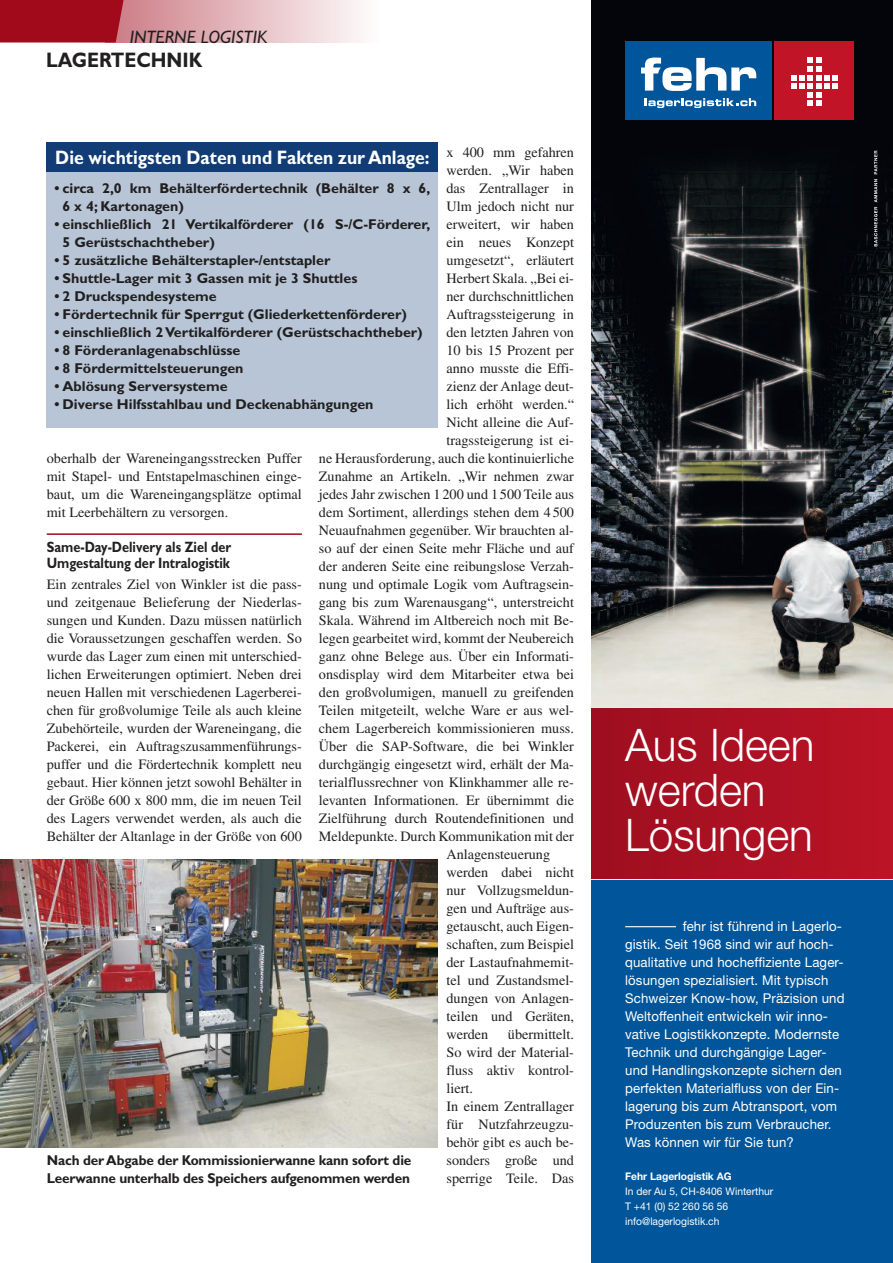
<style>
.page{position:relative;width:893px;height:1263px;background:#fff}
.page>*{position:absolute;margin:0;border:0;box-sizing:border-box;transform-origin:0 0}
.t1{font:300 45px/45px "Helvetica Neue LT Std";color:#fff}
.t2{font:700 21px "Gill Sans";color:#211f1f;scale:.9 1}
.t3{font:700 19.5px "Gill Sans";color:#fff;scale:.9 1}
.t4{font:italic 18px "Gill Sans";color:#211f1f}
.t5{font:700 15px/16.5px "Gill Sans";color:#211f1f;scale:.85 1}
.t6{font:14.25px/18px "Times";color:#211f1f;text-align:justify}
.t7{font:700 14.25px/18px "Gill Sans";color:#211f1f}
.t8{font:700 14.25px/18px "Gill Sans";color:#211f1f;scale:.95 1}
.t9{font:13.5px/18px "Helvetica Neue LT Std";letter-spacing:.01em;color:#fff}
.t10{font:10.5px/15px "Helvetica Neue LT Std";color:#fff}
.t11{font:700 10.5px "Helvetica Neue LT Std";color:#fff}
</style>
<div class="page">
<div style="left:105px;top:0;width:273px;height:43px;background:linear-gradient(to right,#cb7982,#fefdfd)"></div>
<svg style="left:0;top:0;width:126px;height:43px"></svg>
<hr style="left:47px;top:533px;width:255px;height:2px;background:#a00a1b">
<img style="left:591px;top:0;width:302px;height:881px">
<div style="left:775px;top:41px;width:79px;height:79px;background:#c11527"></div>
<svg style="left:791px;top:58px;width:47px;height:48px"></svg>
<div style="left:625px;top:41px;width:147px;height:79px;background:#01569b"></div>
<svg style="left:645px;top:98px;width:111px;height:10px"></svg>
<svg style="left:641px;top:58px;width:115px;height:33px"></svg>
<div style="left:591px;top:708px;width:302px;height:170px;background:linear-gradient(to right,#9d0e20,#bb1426)"></div>
<div style="left:591px;top:881px;width:302px;height:382px;background:#01569b"></div>
<hr style="left:625px;top:926px;width:51px;height:1px;background:#fff">
<svg style="left:874px;top:151px;width:3px;height:95px"></svg>
<img style="left:0;top:860px;width:438px;height:287px">
<div style="left:47px;top:142px;width:391px;height:286px;background:#b8c5d6"></div>
<div style="left:47px;top:142px;width:391px;height:30px;background:#123c76"></div>
<p class="t4" style="left:130px;top:30px;width:139px">INTERNE LOGISTIK</p>
<h2 class="t2" style="left:46px;top:52px;width:175px">LAGERTECHNIK</h2>
<p class="t6" style="left:446px;top:145px;width:129px">x 400 mm gefahren</p>
<p class="t6" style="left:446px;top:163px;width:129px">werden. „Wir haben</p>
<p class="t6" style="left:446px;top:181px;width:129px">das Zentrallager in</p>
<p class="t6" style="left:446px;top:199px;width:129px">Ulm jedoch nicht nur</p>
<p class="t6" style="left:446px;top:217px;width:129px">erweitert, wir haben</p>
<p class="t6" style="left:446px;top:235px;width:129px">ein neues Konzept</p>
<p class="t6" style="left:446px;top:253px;width:129px">umgesetzt“, erläutert</p>
<p class="t6" style="left:446px;top:271px;width:129px">Herbert Skala. „Bei ei-</p>
<p class="t6" style="left:446px;top:289px;width:129px">ner durchschnittlichen</p>
<p class="t6" style="left:446px;top:307px;width:129px">Auftragssteigerung in</p>
<p class="t6" style="left:446px;top:325px;width:129px">den letzten Jahren von</p>
<p class="t6" style="left:446px;top:343px;width:129px">10 bis 15 Prozent per</p>
<p class="t6" style="left:446px;top:361px;width:129px">anno musste die Effi-</p>
<p class="t6" style="left:446px;top:379px;width:129px">zienz der Anlage deut-</p>
<p class="t6" style="left:446px;top:397px;width:129px">lich erhöht werden.“</p>
<p class="t6" style="left:446px;top:415px;width:129px">Nicht alleine die Auf-</p>
<p class="t6" style="left:446px;top:433px;width:129px">tragssteigerung ist ei-</p>
<p class="t6" style="left:319px;top:451px;width:257px">ne Herausforderung, auch die kontinuierliche</p>
<p class="t6" style="left:319px;top:469px;width:257px">Zunahme an Artikeln. „Wir nehmen zwar</p>
<p class="t6" style="left:319px;top:487px;width:257px">jedes Jahr zwischen 1 200 und 1 500 Teile aus</p>
<p class="t6" style="left:319px;top:505px;width:257px">dem Sortiment, allerdings stehen dem 4 500</p>
<p class="t6" style="left:319px;top:523px;width:257px">Neuaufnahmen gegenüber. Wir brauchten al-</p>
<p class="t6" style="left:319px;top:541px;width:257px">so auf der einen Seite mehr Fläche und auf</p>
<p class="t6" style="left:319px;top:559px;width:257px">der anderen Seite eine reibungslose Verzah-</p>
<p class="t6" style="left:319px;top:577px;width:257px">nung und optimale Logik vom Auftragsein-</p>
<p class="t6" style="left:319px;top:595px;width:257px">gang bis zum Warenausgang“, unterstreicht</p>
<p class="t6" style="left:319px;top:613px;width:257px">Skala. Während im Altbereich noch mit Be-</p>
<p class="t6" style="left:319px;top:631px;width:257px">legen gearbeitet wird, kommt der Neubereich</p>
<p class="t6" style="left:319px;top:649px;width:257px">ganz ohne Belege aus. Über ein Informati-</p>
<p class="t6" style="left:319px;top:667px;width:257px">onsdisplay wird dem Mitarbeiter etwa bei</p>
<p class="t6" style="left:319px;top:685px;width:257px">den großvolumigen, manuell zu greifenden</p>
<p class="t6" style="left:319px;top:703px;width:257px">Teilen mitgeteilt, welche Ware er aus wel-</p>
<p class="t6" style="left:319px;top:721px;width:257px">chem Lagerbereich kommissionieren muss.</p>
<p class="t6" style="left:319px;top:739px;width:257px">Über die SAP-Software, die bei Winkler</p>
<p class="t6" style="left:319px;top:757px;width:257px">durchgängig eingesetzt wird, erhält der Ma-</p>
<p class="t6" style="left:319px;top:775px;width:257px">terialflussrechner von Klinkhammer alle re-</p>
<p class="t6" style="left:319px;top:793px;width:257px">levanten Informationen. Er übernimmt die</p>
<p class="t6" style="left:319px;top:811px;width:257px">Zielführung durch Routendefinitionen und</p>
<p class="t6" style="left:319px;top:829px;width:257px">Meldepunkte. Durch Kommunikation mit der</p>
<p class="t6" style="left:446px;top:847px;width:105px">Anlagensteuerung</p>
<p class="t6" style="left:446px;top:865px;width:129px">werden dabei nicht</p>
<p class="t6" style="left:446px;top:883px;width:129px">nur Vollzugsmeldun-</p>
<p class="t6" style="left:446px;top:901px;width:129px">gen und Aufträge aus-</p>
<p class="t6" style="left:446px;top:919px;width:129px">getauscht, auch Eigen-</p>
<p class="t6" style="left:446px;top:937px;width:129px">schaften, zum Beispiel</p>
<p class="t6" style="left:446px;top:955px;width:129px">der Lastaufnahmemit-</p>
<p class="t6" style="left:446px;top:973px;width:129px">tel und Zustandsmel-</p>
<p class="t6" style="left:446px;top:991px;width:129px">dungen von Anlagen-</p>
<p class="t6" style="left:446px;top:1009px;width:129px">teilen und Geräten,</p>
<p class="t6" style="left:446px;top:1027px;width:43px">werden</p>
<h3 class="t3" style="left:55px;top:150px;width:417px">Die wichtigsten Daten und Fakten zur Anlage:</h3>
<p class="t7" style="left:63px;top:181px;width:369px;text-indent:-8px">• circa 2,0 km Behälterfördertechnik (Behälter 8 x 6,<br>6 x 4; Kartonagen)</p>
<p class="t7" style="left:63px;top:217px;width:369px;text-indent:-8px">• einschließlich 21 Vertikalförderer (16 S-/C-Förderer,<br>5 Gerüstschachtheber)</p>
<p class="t7" style="left:54px;top:253px;width:277px">• 5 zusätzliche Behälterstapler-/entstapler</p>
<p class="t7" style="left:54px;top:271px;width:305px">• Shuttle-Lager mit 3 Gassen mit je 3 Shuttles</p>
<p class="t7" style="left:54px;top:289px;width:164px">• 2 Druckspendesysteme</p>
<p class="t7" style="left:54px;top:307px;width:354px">• Fördertechnik für Sperrgut (Gliederkettenförderer)</p>
<p class="t7" style="left:54px;top:325px;width:370px">• einschließlich 2Vertikalförderer (Gerüstschachtheber)</p>
<p class="t7" style="left:54px;top:343px;width:188px">• 8 Förderanlagenabschlüsse</p>
<p class="t7" style="left:54px;top:361px;width:191px">• 8 Fördermittelsteuerungen</p>
<p class="t7" style="left:54px;top:379px;width:175px">• Ablösung Serversysteme</p>
<p class="t7" style="left:54px;top:397px;width:321px">• Diverse Hilfsstahlbau und Deckenabhängungen</p>
<p class="t6" style="left:47px;top:451px;width:257px">oberhalb der Wareneingangsstrecken Puffer mit Stapel- und Entstapelmaschinen einge&shy;baut, um die Wareneingangsplätze optimal mit Leerbehältern zu versorgen.</p>
<p class="t5" style="left:47px;top:540px;width:219px">Same-Day-Delivery als Ziel der<br>Umgestaltung der Intralogistik</p>
<p class="t6" style="left:47px;top:577px;width:257px">Ein zentrales Ziel von Winkler ist die pass&shy;und zeitgenaue Belieferung der Niederlas&shy;sungen und Kunden. Dazu müssen natürlich die Voraussetzungen geschaffen werden. So wurde das Lager zum einen mit unterschied&shy;lichen Erweiterungen optimiert. Neben drei neuen Hallen mit verschiedenen Lagerberei&shy;chen für großvolumige Teile als auch kleine Zubehörteile, wurden der Wareneingang, die Packerei, ein Auftragszusammenführungs&shy;puffer und die Fördertechnik komplett neu gebaut. Hier können jetzt sowohl Behälter in der Größe 600 x 800 mm, die im neuen Teil des Lagers verwendet werden, als auch die Behälter der Altanlage in der Größe von 600</p>
<p class="t6" style="left:446px;top:1027px;width:129px;text-align:left;text-indent:61px">übermittelt.<br>So wird der Material&shy;fluss aktiv kontrol&shy;liert.<br>In einem Zentrallager für Nutzfahrzeugzu&shy;behör gibt es auch be&shy;sonders große und sperrige Teile. Das</p>
<p class="t8" style="left:47px;top:1153px;width:385px">Nach der Abgabe der Kommissionierwanne kann sofort die<br>Leerwanne unterhalb des Speichers aufgenommen werden</p>
<h1 class="t1" style="left:625px;top:727px;width:191px">Aus Ideen werden<br>Lösungen</h1>
<p class="t9" style="left:625px;top:918px;width:221px;text-indent:57px">fehr ist führend in Lagerlo&shy;gistik. Seit 1968 sind wir auf hoch&shy;qualitative und hocheffiziente Lager&shy;lösungen spezialisiert. Mit typisch Schweizer Know-how, Präzision und Weltoffenheit entwickeln wir inno&shy;vative Logistikkonzepte. Modernste Technik und durchgängige Lager&shy;und Handlingskonzepte sichern den perfekten Materialfluss von der Ein&shy;lagerung bis zum Abtransport, vom Produzenten bis zum Verbraucher.<br>Was können wir für Sie tun?</p>
<p class="t11" style="left:625px;top:1172px;width:108px">Fehr Lagerlogistik AG</p>
<p class="t10" style="left:625px;top:1184px;width:150px">In der Au 5, CH-8406 Winterthur<br>T +41 (0) 52 260 56 56 info@lagerlogistik.ch</p>
</div>
